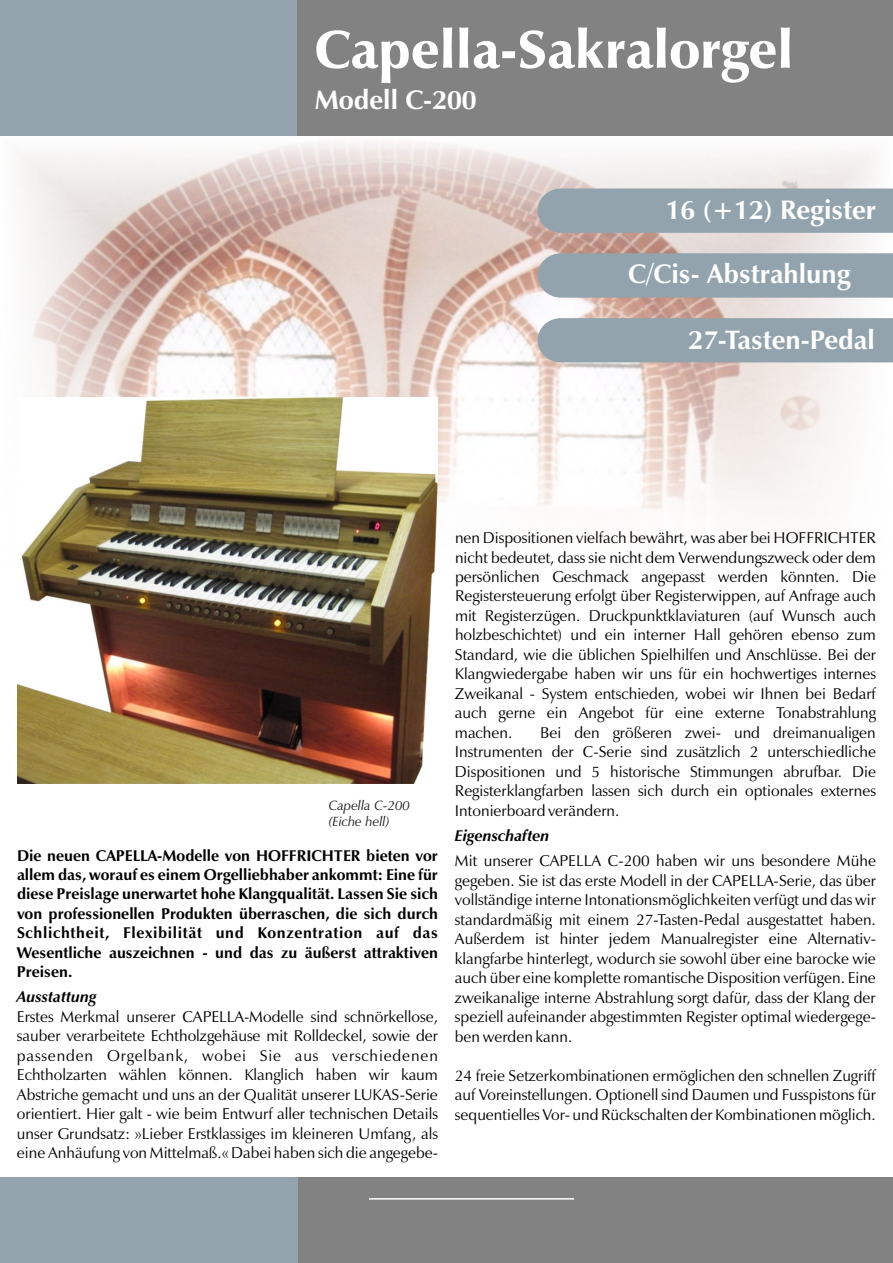
<style>
.page{position:relative;width:893px;height:1263px;background:#fff}
.page>*{position:absolute;margin:0;border:0;box-sizing:border-box;transform-origin:0 0}
.t1{font:900 54px "Zapf Humanist 601 BT";color:#fff}
.t2{font:700 27px "Zapf Humanist 601 BT";color:#fff}
.t3{font:15.75px/19.5px "Zapf Humanist 601 BT";color:#000;text-align:justify}
.t4{font:700 15.75px/19.5px "Zapf Humanist 601 BT";color:#000;text-align:justify}
.t5{font:italic 700 15.75px "Zapf Humanist 601 BT";color:#000}
.t6{font:italic 13.5px/16.6px "Zapf Humanist 601 BT";color:#151616}
</style>
<div class="page">
<div style="left:298px;top:1178px;width:595px;height:85px;background:#818281"></div>
<div style="left:0;top:0;width:298px;height:136px;background:#93a3ad"></div>
<div style="left:298px;top:0;width:595px;height:136px;background:#818281"></div>
<div style="left:0;top:1178px;width:298px;height:85px;background:#93a3ad"></div>
<hr style="left:369px;top:1198px;width:205px;height:1px;background:#fff">
<img style="left:19px;top:142px;width:874px;height:372px">
<div style="left:538px;top:188px;width:355px;height:45px;background:#93a3ad"></div>
<div style="left:538px;top:253px;width:355px;height:45px;background:#93a3ad"></div>
<div style="left:538px;top:318px;width:355px;height:44px;background:#93a3ad"></div>
<img style="left:17px;top:398px;width:421px;height:386px">
<h1 class="t1" style="left:315px;top:27px;width:480px">Capella-Sakralorgel</h1>
<h2 class="t2" style="left:315px;top:89px;width:164px">Modell C-200</h2>
<h2 class="t2" style="left:666px;top:199px;width:212px">16 (+12) Register</h2>
<h2 class="t2" style="left:628px;top:262px;width:224px">C/Cis- Abstrahlung</h2>
<h2 class="t2" style="left:688px;top:328px;width:188px">27-Tasten-Pedal</h2>
<p class="t6" style="left:329px;top:798px;width:82px">Capella C-200 (Eiche hell)</p>
<p class="t4" style="left:17px;top:847px;width:422px">Die neuen CAPELLA-Modelle von HOFFRICHTER bieten vor allem das, worauf es einem Orgelliebhaber ankommt: Eine für diese Preislage unerwartet hohe Klangqualität. Lassen Sie sich von professionellen Produkten überraschen, die sich durch Schlichtheit, Flexibilität und Konzentration auf das Wesentliche auszeichnen - und das zu äußerst attraktiven Preisen.</p>
<p class="t5" style="left:17px;top:990px;width:81px">Ausstattung</p>
<p class="t3" style="left:17px;top:1008px;width:422px">Erstes Merkmal unserer CAPELLA-Modelle sind schnörkellose, sauber verarbeitete Echtholzgehäuse mit Rolldeckel, sowie der passenden Orgelbank, wobei Sie aus verschiedenen Echtholzarten wählen können. Klanglich haben wir kaum Abstriche gemacht und uns an der Qualität unserer LUKAS-Serie orientiert. Hier galt - wie beim Entwurf aller technischen Details unser Grundsatz: »Lieber Erstklassiges im kleineren Umfang, als eine Anhäufung von Mittelmaß.« Dabei haben sich die angegebe-</p>
<p class="t3" style="left:455px;top:529px;width:422px">nen Dispositionen vielfach bewährt, was aber bei HOFFRICHTER nicht bedeutet, dass sie nicht dem Verwendungszweck oder dem persönlichen Geschmack angepasst werden könnten. Die Registersteuerung erfolgt über Registerwippen, auf Anfrage auch mit Registerzügen. Druckpunktklaviaturen (auf Wunsch auch holzbeschichtet) und ein interner Hall gehören ebenso zum Standard, wie die üblichen Spielhilfen und Anschlüsse. Bei der Klangwiedergabe haben wir uns für ein hochwertiges internes Zweikanal - System entschieden, wobei wir Ihnen bei Bedarf auch gerne ein Angebot für eine externe Tonabstrahlung machen.</p>
<p class="t3" style="left:455px;top:724px;width:422px;text-indent:85px">Bei den größeren zwei- und dreimanualigen Instrumenten der C-Serie sind zusätzlich 2 unterschiedliche Dispositionen und 5 historische Stimmungen abrufbar. Die Registerklangfarben lassen sich durch ein optionales externes Intonierboard verändern.</p>
<p class="t5" style="left:455px;top:829px;width:96px">Eigenschaften</p>
<p class="t3" style="left:455px;top:853px;width:422px">Mit unserer CAPELLA C-200 haben wir uns besondere Mühe gegeben. Sie ist das erste Modell in der CAPELLA-Serie, das über vollständige interne Intonationsmöglichkeiten verfügt und das wir standardmäßig mit einem 27-Tasten-Pedal ausgestattet haben.<br>Außerdem ist hinter jedem Manualregister eine Alternativ&shy;klangfarbe hinterlegt, wodurch sie sowohl über eine barocke wie auch über eine komplette romantische Disposition verfügen. Eine zweikanalige interne Abstrahlung sorgt dafür, dass der Klang der speziell aufeinander abgestimmten Register optimal wiedergege&shy;ben werden kann.</p>
<p class="t3" style="left:455px;top:1067px;width:422px">24 freie Setzerkombinationen ermöglichen den schnellen Zugriff auf Voreinstellungen. Optionell sind Daumen und Fusspistons für sequentielles Vor- und Rückschalten der Kombinationen möglich.</p>
</div>
